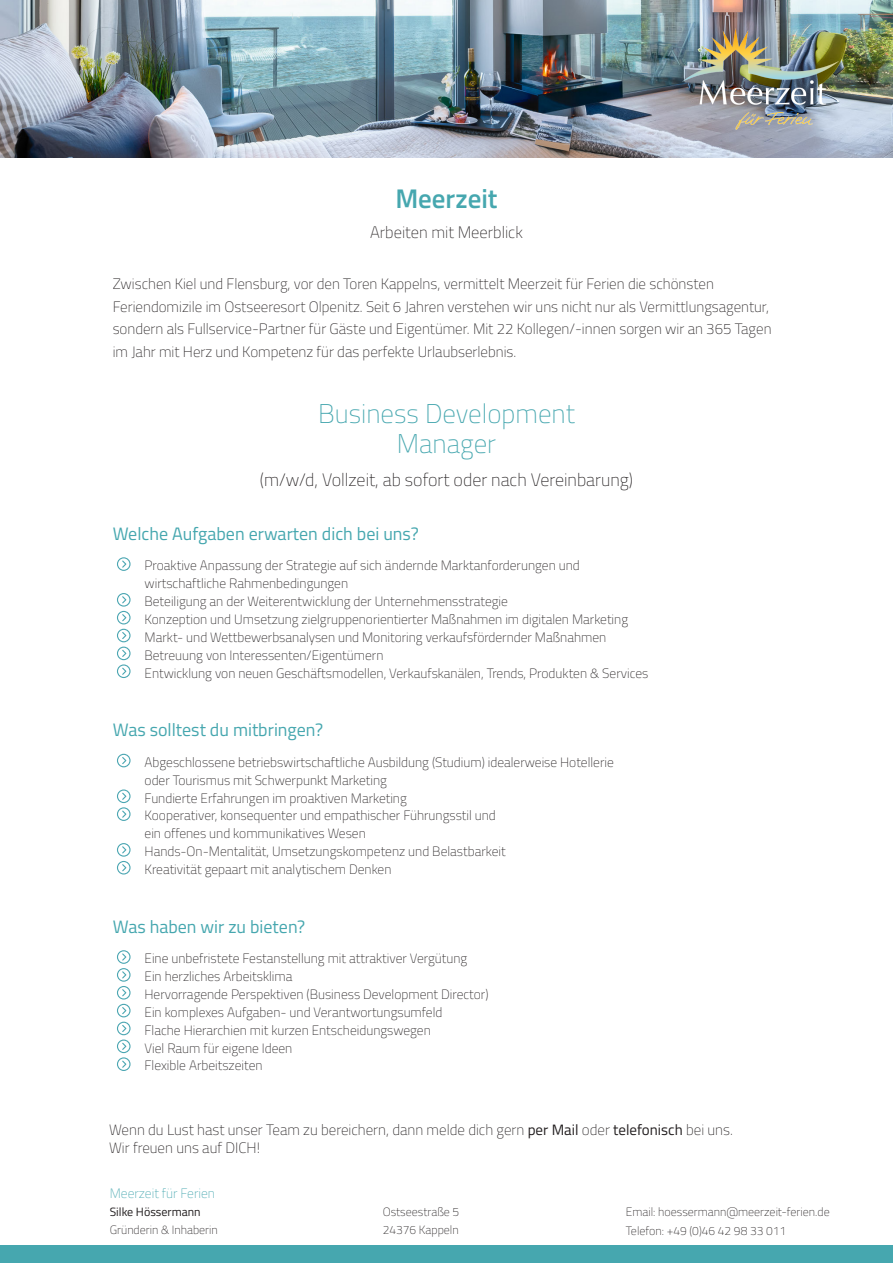
<style>
.page{position:relative;width:893px;height:1263px;background:#fff}
.page>*{position:absolute;margin:0;border:0;box-sizing:border-box;transform-origin:0 0}
.t1{font:200 27px "Titillium Web";color:#46a7af}
.t2{font:600 27px "Titillium Web";color:#46a7af}
.t3{font:18px "Titillium Web";color:#46a7af}
.t4{font:200 18px "Titillium Web";color:#231f20}
.t5{font:200 16.5px "Titillium Web";color:#231f20}
.t6{font:200 15px/22.5px "Titillium Web";color:#231f20}
.t7{font:200 13.5px "Titillium Web";color:#231f20}
.t8{font:200 13.5px "Titillium Web";color:#46a7af}
.t9{font:200 12px "Titillium Web";color:#231f20}
.t10{font:12px "Titillium Web";color:#231f20}
.s1{font-weight:400}
</style>
<div class="page">
<img style="left:0;top:0;width:893px;height:157px">
<div style="left:0;top:1245px;width:893px;height:18px;background:#46a7af"></div>
<svg style="left:117px;top:557px;width:14px;height:14px"></svg>
<svg style="left:117px;top:593px;width:14px;height:85px"></svg>
<svg style="left:117px;top:754px;width:14px;height:13px"></svg>
<svg style="left:117px;top:789px;width:14px;height:32px"></svg>
<svg style="left:117px;top:843px;width:14px;height:31px"></svg>
<svg style="left:117px;top:950px;width:14px;height:121px"></svg>
<img style="left:683px;top:28px;width:156px;height:101px">
<p class="t2" style="left:395px;top:178px;width:104px">Meerzeit</p>
<p class="t5" style="left:370px;top:221px;width:154px">Arbeiten mit Meerblick</p>
<p class="t6" style="left:113px;top:272px;width:660px">Zwischen Kiel und Flensburg, vor den Toren Kappelns, vermittelt Meerzeit für Ferien die schönsten Feriendomizile im Ostseeresort Olpenitz. Seit 6 Jahren verstehen wir uns nicht nur als Vermittlungsagentur, sondern als Fullservice-Partner für Gäste und Eigentümer. Mit 22 Kollegen/-innen sorgen wir an 365 Tagen im Jahr mit Herz und Kompetenz für das perfekte Urlaubserlebnis.</p>
<p class="t1" style="left:318px;top:394px;width:258px">Business Development</p>
<p class="t1" style="left:397px;top:425px;width:101px">Manager</p>
<p class="t4" style="left:260px;top:467px;width:375px">(m/w/d, Vollzeit, ab sofort oder nach Vereinbarung)</p>
<p class="t3" style="left:113px;top:520px;width:308px">Welche Aufgaben erwarten dich bei uns?</p>
<p class="t7" style="left:145px;top:556px;width:437px">Proaktive Anpassung der Strategie auf sich ändernde Marktanforderungen und</p>
<p class="t7" style="left:145px;top:574px;width:205px">wirtschaftliche Rahmenbedingungen</p>
<p class="t7" style="left:145px;top:592px;width:365px">Beteiligung an der Weiterentwicklung der Unternehmensstrategie</p>
<p class="t7" style="left:145px;top:610px;width:485px">Konzeption und Umsetzung zielgruppenorientierter Maßnahmen im digitalen Marketing</p>
<p class="t7" style="left:145px;top:627px;width:463px">Markt- und Wettbewerbsanalysen und Monitoring verkaufsfördernder Maßnahmen</p>
<p class="t7" style="left:145px;top:645px;width:240px">Betreuung von Interessenten/Eigentümern</p>
<p class="t7" style="left:145px;top:663px;width:505px">Entwicklung von neuen Geschäftsmodellen, Verkaufskanälen, Trends, Produkten &amp; Services</p>
<p class="t3" style="left:113px;top:717px;width:212px">Was solltest du mitbringen?</p>
<p class="t7" style="left:145px;top:752px;width:471px">Abgeschlossene betriebswirtschaftliche Ausbildung (Studium) idealerweise Hotellerie</p>
<p class="t7" style="left:145px;top:770px;width:244px">oder Tourismus mit Schwerpunkt Marketing</p>
<p class="t7" style="left:145px;top:788px;width:264px">Fundierte Erfahrungen im proaktiven Marketing</p>
<p class="t7" style="left:145px;top:806px;width:353px">Kooperativer, konsequenter und empathischer Führungsstil und</p>
<p class="t7" style="left:145px;top:824px;width:223px">ein offenes und kommunikatives Wesen</p>
<p class="t7" style="left:145px;top:842px;width:363px">Hands-On-Mentalität, Umsetzungskompetenz und Belastbarkeit</p>
<p class="t7" style="left:145px;top:860px;width:248px">Kreativität gepaart mit analytischem Denken</p>
<p class="t3" style="left:113px;top:913px;width:194px">Was haben wir zu bieten?</p>
<p class="t7" style="left:145px;top:949px;width:324px">Eine unbefristete Festanstellung mit attraktiver Vergütung</p>
<p class="t7" style="left:145px;top:967px;width:149px">Ein herzliches Arbeitsklima</p>
<p class="t7" style="left:145px;top:985px;width:345px">Hervorragende Perspektiven (Business Development Director)</p>
<p class="t7" style="left:145px;top:1002px;width:299px">Ein komplexes Aufgaben- und Verantwortungsumfeld</p>
<p class="t7" style="left:145px;top:1020px;width:288px">Flache Hierarchien mit kurzen Entscheidungswegen</p>
<p class="t7" style="left:145px;top:1038px;width:149px">Viel Raum für eigene Ideen</p>
<p class="t7" style="left:145px;top:1056px;width:120px">Flexible Arbeitszeiten</p>
<p class="t6" style="left:109px;top:1120px;width:625px;line-height:18px">Wenn du Lust hast unser Team zu bereichern, dann melde dich gern <span class="s1">per Mail</span> oder <span class="s1">telefonisch</span> bei uns.<br>Wir freuen uns auf DICH!</p>
<p class="t8" style="left:110px;top:1184px;width:107px">Meerzeit für Ferien</p>
<p class="t10" style="left:110px;top:1203px;width:92px">Silke Hössermann</p>
<p class="t9" style="left:383px;top:1204px;width:78px">Ostseestraße 5</p>
<p class="t9" style="left:626px;top:1204px;width:205px">Email: hoessermann@meerzeit-ferien.de</p>
<p class="t9" style="left:110px;top:1221px;width:110px">Gründerin &amp; Inhaberin</p>
<p class="t9" style="left:383px;top:1221px;width:78px">24376 Kappeln</p>
<p class="t9" style="left:626px;top:1222px;width:162px">Telefon: +49 (0)46 42 98 33 011</p>
</div>
